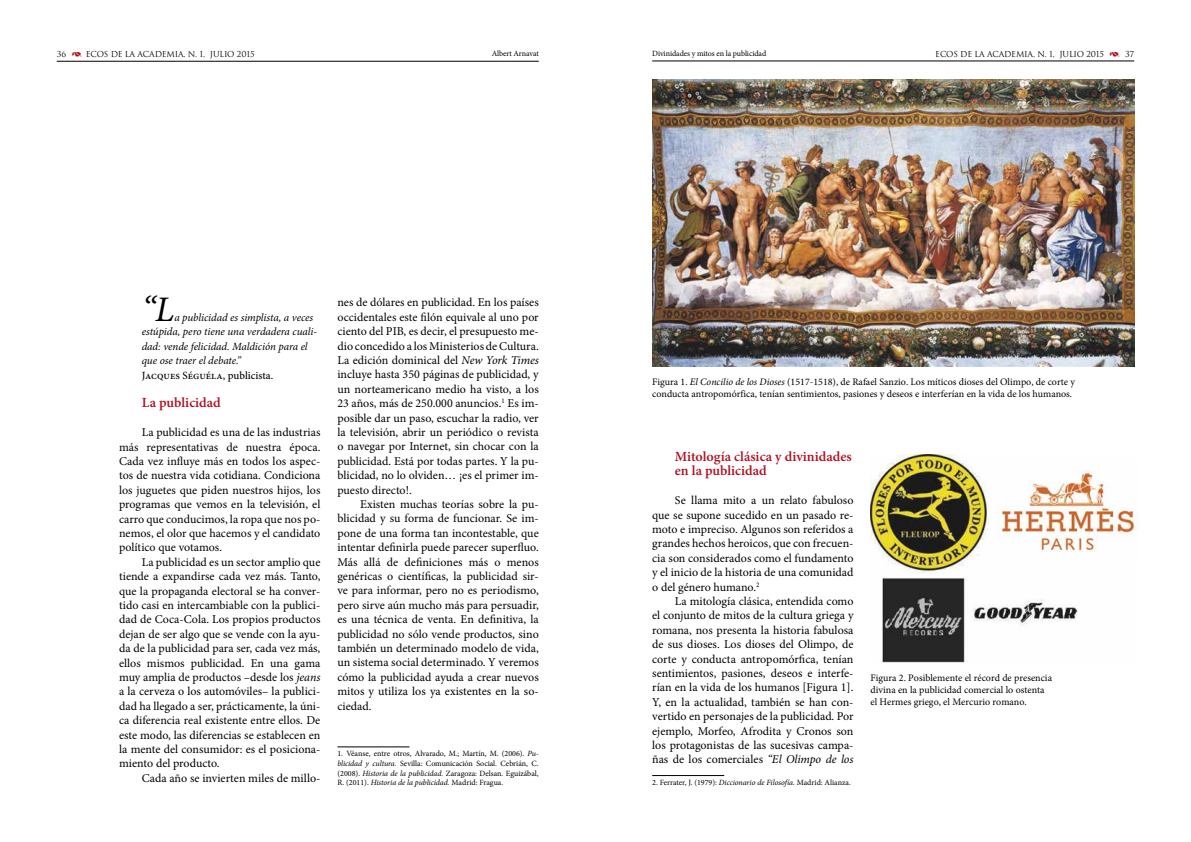
<style>
.page{position:relative;width:1191px;height:842px;background:#fff}
.page>*{position:absolute;margin:0;border:0;box-sizing:border-box;transform-origin:0 0}
.t1{font:italic 36px "Minion Pro";color:#000}
.t2{font:600 14px/14.4px "Minion Pro";color:#af1023}
.t3{font:12px/14.4px "Minion Pro";color:#000;text-align:justify}
.t4{font:italic 11px/14.4px "Minion Pro";letter-spacing:-.005em;color:#000}
.t5{font:500 11px "Minion Pro";color:#000}
.t6{font:10px/12px "Minion Pro";color:#000}
.t7{font:8px/9.6px "Minion Pro";letter-spacing:-.005em;color:#000;text-align:justify}
.t8{font:8px "Trajan";letter-spacing:-.02em;color:#000}
.s1{font-family:"Type Embellishments One Let Plain";color:#af1023}
.s2{font-style:italic}
</style>
<div class="page">
<hr style="left:652px;top:61px;width:482px;height:1px;background:#000">
<hr style="left:57px;top:61px;width:482px;height:1px;background:#000">
<hr style="left:337px;top:746px;width:72px;height:1px;background:#000">
<hr style="left:652px;top:775px;width:72px;height:1px;background:#000">
<img style="left:652px;top:80px;width:482px;height:286px">
<img style="left:870px;top:455px;width:208px;height:207px">
<img style="left:994px;top:460px;width:144px;height:98px">
<p class="t8" style="left:57px;top:49px;width:199px">36 <span class="s1">)</span> ECOS DE LA ACADEMIA, N. 1, JULIO 2015</p>
<p class="t7" style="left:491px;top:49px;width:49px">Albert Arnavat</p>
<p class="t7" style="left:652px;top:49px;width:115px">Divinidades y mitos en la publicidad</p>
<p class="t8" style="left:935px;top:49px;width:200px">ECOS DE LA ACADEMIA, N. 1, JULIO 2015 <span class="s1">)</span> 37</p>
<h1 class="t1" style="left:142px;top:285px;width:34px">“L</h1>
<p class="t4" style="left:142px;top:310px;width:177px;text-indent:33px">a publicidad es simplista, a veces estúpida, pero tiene una verdadera cuali&shy;dad: vende felicidad. Maldición para el que ose traer el debate.”</p>
<p class="t5" style="left:142px;top:368px;width:133px">Jacques Séguéla, publicista.</p>
<p class="t2" style="left:142px;top:396px;width:81px">La publicidad</p>
<p class="t3" style="left:119px;top:425px;width:203px;text-indent:23px">La publicidad es una de las industrias más representativas de nuestra época.<br>Cada vez influye más en todos los aspec&shy;tos de nuestra vida cotidiana. Condiciona los juguetes que piden nuestros hijos, los programas que vemos en la televisión, el carro que conducimos, la ropa que nos po&shy;nemos, el olor que hacemos y el candidato político que votamos.</p>
<p class="t3" style="left:119px;top:555px;width:203px;text-indent:23px">La publicidad es un sector amplio que tiende a expandirse cada vez más. Tanto, que la propaganda electoral se ha conver&shy;tido casi en intercambiable con la publici&shy;dad de Coca-Cola. Los propios productos dejan de ser algo que se vende con la ayu&shy;da de la publicidad para ser, cada vez más, ellos mismos publicidad. En una gama muy amplia de productos –desde los <span class="s2">jeans </span>a la cerveza o los automóviles– la publici&shy;dad ha llegado a ser, prácticamente, la úni&shy;ca diferencia real existente entre ellos. De este modo, las diferencias se establecen en la mente del consumidor: es el posiciona&shy;miento del producto.</p>
<p class="t3" style="left:142px;top:771px;width:180px">Cada año se invierten miles de millo-</p>
<p class="t3" style="left:337px;top:295px;width:203px">nes de dólares en publicidad. En los países occidentales este filón equivale al uno por ciento del PIB, es decir, el presupuesto me&shy;dio concedido a los Ministerios de Cultura.<br>La edición dominical del <span class="s2">New York Times </span>incluye hasta 350 páginas de publicidad, y un norteamericano medio ha visto, a los 23 años, más de 250.000 anuncios.<sup>1</sup> Es im&shy;posible dar un paso, escuchar la radio, ver la televisión, abrir un periódico o revista o navegar por Internet, sin chocar con la publicidad. Está por todas partes. Y la pu&shy;blicidad, no lo olviden… ¡es el primer im&shy;puesto directo!.</p>
<p class="t3" style="left:337px;top:497px;width:203px;text-indent:23px">Existen muchas teorías sobre la pu&shy;blicidad y su forma de funcionar. Se im&shy;pone de una forma tan incontestable, que intentar definirla puede parecer superfluo.<br>Más allá de definiciones más o menos genéricas o científicas, la publicidad sir&shy;ve para informar, pero no es periodismo, pero sirve aún mucho más para persuadir, es una técnica de venta. En definitiva, la publicidad no sólo vende productos, sino también un determinado modelo de vida, un sistema social determinado. Y veremos cómo la publicidad ayuda a crear nuevos mitos y utiliza los ya existentes en la so&shy;ciedad.</p>
<p class="t7" style="left:337px;top:749px;width:203px">1. Véanse, entre otros, Alvarado, M.; Martín, M. (2006). <span class="s2">Pu&shy;blicidad y cultura.</span> Sevilla: Comunicación Social. Cebrián, C. (2008). <span class="s2">Historia de la publicidad.</span> Zaragoza: Delsan. Eguizábal, R. (2011). <span class="s2">Historia de la publicidad.</span> Madrid: Fragua.</p>
<p class="t6" style="left:652px;top:376px;width:424px">Figura 1. <span class="s2">El Concilio de los Dioses</span> (1517-1518), de Rafael Sanzio. Los míticos dioses del Olimpo, de corte y conducta antropomórfica, tenían sentimientos, pasiones y deseos e interferían en la vida de los humanos.</p>
<p class="t2" style="left:675px;top:449px;width:178px">Mitología clásica y divinidades en la publicidad</p>
<p class="t3" style="left:652px;top:493px;width:203px;text-indent:23px">Se llama mito a un relato fabuloso que se supone sucedido en un pasado re&shy;moto e impreciso. Algunos son referidos a grandes hechos heroicos, que con frecuen&shy;cia son considerados como el fundamento y el inicio de la historia de una comunidad o del género humano.<sup>2</sup></p>
<p class="t3" style="left:652px;top:594px;width:203px;text-indent:23px">La mitología clásica, entendida como el conjunto de mitos de la cultura griega y romana, nos presenta la historia fabulosa de sus dioses. Los dioses del Olimpo, de corte y conducta antropomórfica, tenían sentimientos, pasiones, deseos e interfe&shy;rían en la vida de los humanos [Figura 1].<br>Y, en la actualidad, también se han con&shy;vertido en personajes de la publicidad. Por ejemplo, Morfeo, Afrodita y Cronos son los protagonistas de las sucesivas campa&shy;ñas de los comerciales <span class="s2">“El Olimpo de los</span></p>
<p class="t7" style="left:652px;top:778px;width:200px">2. Ferrater, J. (1979): <span class="s2">Diccionario de Filosofía.</span> Madrid: Alianza.</p>
<p class="t6" style="left:870px;top:672px;width:183px">Figura 2. Posiblemente el récord de presencia divina en la publicidad comercial lo ostenta el Hermes griego, el Mercurio romano.</p>
</div>
